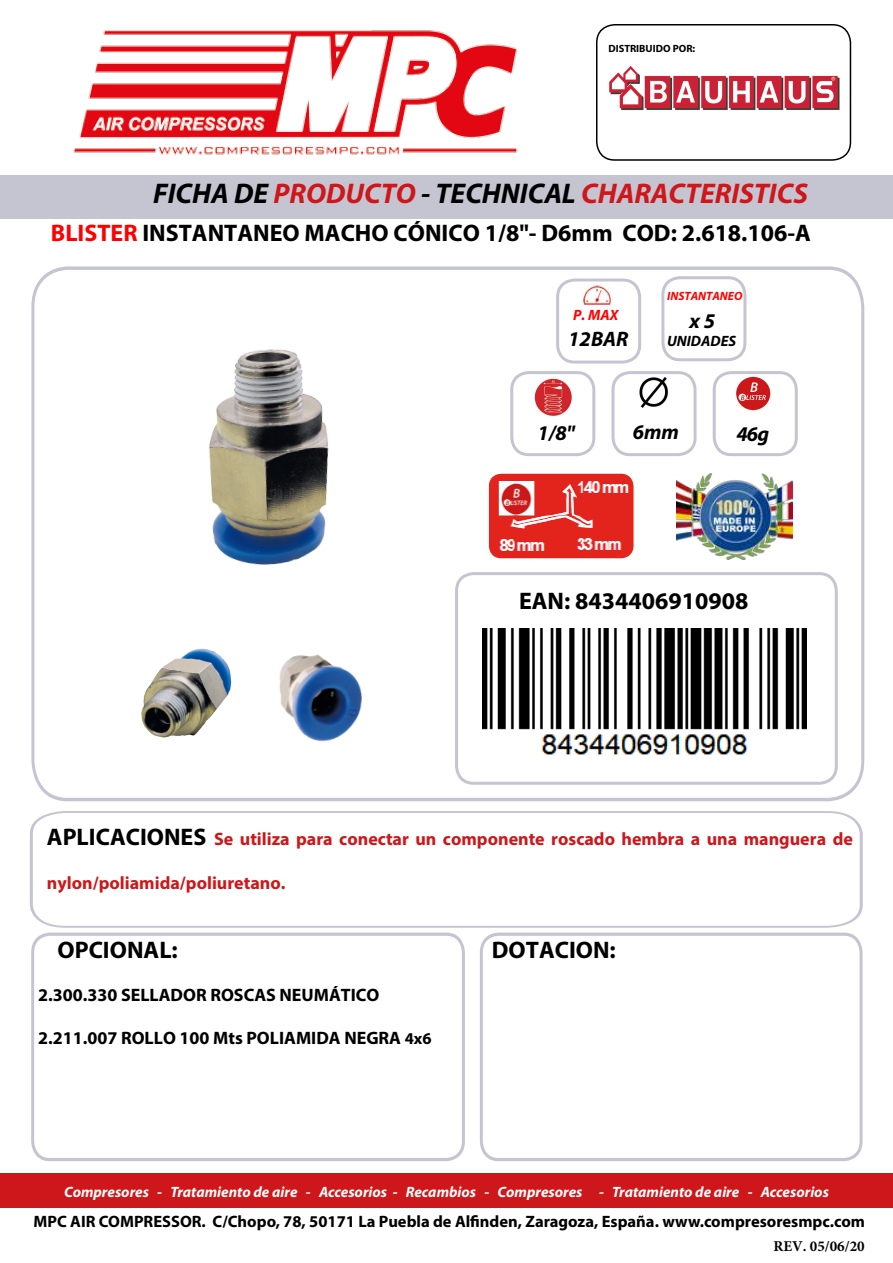
<style>
.page{position:relative;width:893px;height:1263px;background:#fff}
.page>*{position:absolute;margin:0;border:0;box-sizing:border-box;transform-origin:0 0}
.t1{font:italic 700 28.5px "Myriad Pro";color:#cd171a}
.t2{font:700 24px "Myriad Pro";color:#000}
.t3{font:italic 700 21px "Myriad Pro";color:#000}
.t4{font:700 18px "Myriad Pro";color:#cd171a}
.t5{font:700 18px "Myriad Pro";color:#000}
.t6{font:700 16.5px "Myriad Pro";color:#000}
.t7{font:italic 700 15px "Myriad Pro";color:#fff}
.t8{font:700 15px "Minion Pro";color:#000}
.t9{font:italic 700 15px "Myriad Pro";color:#000}
.t10{font:italic 700 15px "Myriad Pro";color:#f00}
.t11{font:italic 700 12px "Myriad Pro";color:#f00}
.t12{font:700 10.5px "Myriad Pro";color:#000}
.s1{color:#000}
.s2{color:#f00}
.s3{font-size:24px;color:#000}
.s4{font-size:16.5px}
</style>
<div class="page">
<img style="left:73px;top:30px;width:445px;height:125px">
<div style="left:596px;top:24px;width:255px;height:137px;border:2px solid #000;border-radius:18px"></div>
<div style="left:0;top:175px;width:893px;height:44px;background:#c5c4d1"></div>
<svg style="left:31px;top:266px;width:834px;height:536px"></svg>
<div style="left:661px;top:276px;width:85px;height:85px;border:3px solid #c5c4d1;border-radius:17px"></div>
<div style="left:510px;top:371px;width:85px;height:85px;border:3px solid #c5c4d1;border-radius:17px"></div>
<div style="left:611px;top:371px;width:86px;height:85px;border:3px solid #c5c4d1;border-radius:17px"></div>
<div style="left:713px;top:371px;width:85px;height:85px;border:3px solid #c5c4d1;border-radius:17px"></div>
<img style="left:677px;top:473px;width:115px;height:87px">
<svg style="left:30px;top:811px;width:833px;height:117px"></svg>
<div style="left:31px;top:933px;width:434px;height:228px;border:3px solid #c5c4d1;border-radius:18px"></div>
<div style="left:455px;top:572px;width:383px;height:213px;border:3px solid #c5c4d1;border-radius:17px"></div>
<div style="left:480px;top:933px;width:383px;height:228px;border:3px solid #c5c4d1;border-radius:18px"></div>
<div style="left:0;top:1174px;width:893px;height:34px;background:#cd171a"></div>
<img style="left:609px;top:66px;width:231px;height:45px">
<img style="left:638px;top:378px;width:31px;height:30px">
<img style="left:734px;top:375px;width:38px;height:36px">
<img style="left:485px;top:470px;width:153px;height:90px">
<div style="left:556px;top:278px;width:85px;height:86px;border:3px solid #c5c4d1;border-radius:17px"></div>
<img style="left:580px;top:284px;width:33px;height:24px">
<img style="left:531px;top:376px;width:44px;height:42px">
<img style="left:175px;top:334px;width:193px;height:243px">
<img style="left:135px;top:644px;width:103px;height:100px">
<img style="left:268px;top:645px;width:102px;height:102px">
<img style="left:482px;top:628px;width:325px;height:132px">
<p class="t12" style="left:608px;top:42px;width:88px">DISTRIBUIDO POR:</p>
<h1 class="t1" style="left:153px;top:175px;width:656px"><span class="s1">FICHA DE</span> PRODUCTO <span class="s1">- TECHNICAL</span> CHARACTERISTICS</h1>
<h2 class="t2" style="left:51px;top:217px;width:762px"><span class="s2">BLISTER</span> INSTANTANEO MACHO CÓNICO 1/8"- D6mm COD: 2.618.106-A</h2>
<p class="t11" style="left:667px;top:288px;width:77px">INSTANTANEO</p>
<p class="t3" style="left:689px;top:307px;width:27px">x 5</p>
<p class="t10" style="left:573px;top:305px;width:47px">P. MAX</p>
<p class="t3" style="left:568px;top:325px;width:62px">12BAR</p>
<p class="t9" style="left:667px;top:331px;width:71px">UNIDADES</p>
<p class="t3" style="left:537px;top:420px;width:39px">1/8"</p>
<p class="t3" style="left:633px;top:419px;width:48px">6mm</p>
<p class="t3" style="left:736px;top:420px;width:34px">46g</p>
<h2 class="t2" style="left:519px;top:585px;width:231px">EAN: 8434406910908</h2>
<p class="t4" style="left:47px;top:827px;width:807px"><span class="s3">APLICACIONES</span> Se utiliza para conectar un componente roscado hembra a una manguera de</p>
<p class="t4" style="left:47px;top:871px;width:240px">nylon/poliamida/poliuretano.</p>
<h2 class="t2" style="left:58px;top:934px;width:122px">OPCIONAL:</h2>
<p class="t5" style="left:38px;top:984px;width:343px">2.300.330 SELLADOR ROSCAS NEUMÁTICO</p>
<p class="t5" style="left:38px;top:1026px;width:395px">2.211.007 ROLLO 100 Mts POLIAMIDA NEGRA <span class="s4">4x6</span></p>
<h2 class="t2" style="left:492px;top:934px;width:125px">DOTACION:</h2>
<p class="t7" style="left:64px;top:1182px;width:766px">Compresores - Tratamiento de aire - Accesorios - Recambios - Compresores - Tratamiento de aire - Accesorios</p>
<p class="t6" style="left:34px;top:1210px;width:833px">MPC AIR COMPRESSOR. C/Chopo, 78, 50171 La Puebla de Alfinden, Zaragoza, España. www.compresoresmpc.com</p>
<p class="t8" style="left:773px;top:1236px;width:93px">REV. 05/06/20</p>
</div>
